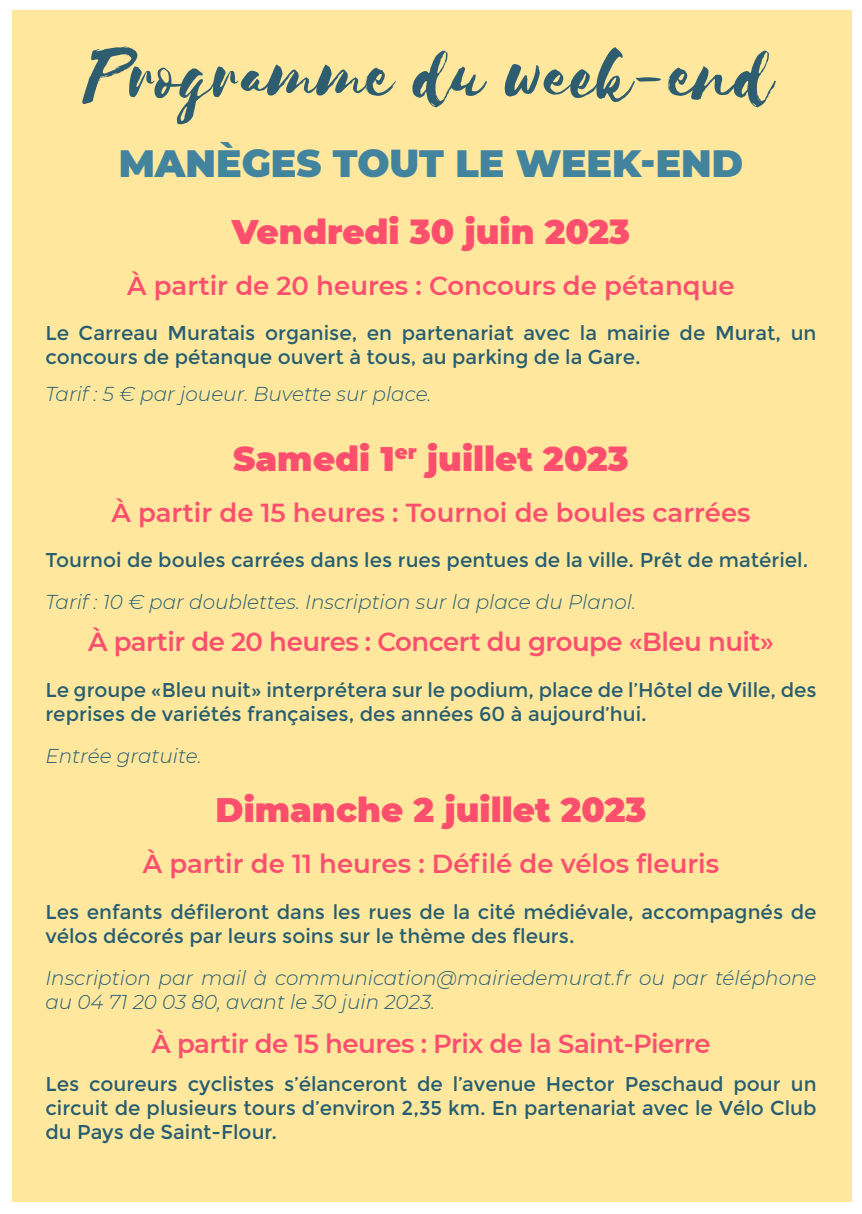
<style>
.page{position:relative;width:862px;height:1214px;background:#fff}
.page>*{position:absolute;margin:0;border:0;box-sizing:border-box;transform-origin:0 0}
.t1{font:80px "Selima";color:#2f5d70}
.t2{font:900 38px "Montserrat";color:#42839e}
.t3{font:900 34px "Montserrat";color:#fc4f6e}
.t4{font:600 26px "Montserrat";letter-spacing:-.005em;color:#fc4f6e}
.t5{font:20px/24px "Montserrat";color:#275d70}
.t6{font:italic 300 20px/24px "Montserrat";color:#275d70}
</style>
<div class="page">
<div style="left:12px;top:10px;width:839px;height:1191px;background:#ffe89e"></div>
<p class="t1" style="left:88px;top:33px;width:688px">Programme du week-end</p>
<p class="t2" style="left:119px;top:135px;width:626px">MANÈGES TOUT LE WEEK-END</p>
<p class="t3" style="left:232px;top:206px;width:400px">Vendredi 30 juin 2023</p>
<p class="t4" style="left:127px;top:267px;width:609px">À partir de 20 heures : Concours de pétanque</p>
<p class="t5" style="left:45px;top:321px;width:772px">Le Carreau Muratais organise, en partenariat avec la mairie de Murat, un concours de pétanque ouvert à tous, au parking de la Gare.</p>
<p class="t6" style="left:45px;top:381px;width:388px">Tarif : 5 € par joueur. Buvette sur place.</p>
<p class="t3" style="left:233px;top:433px;width:397px">Samedi 1<sup>er</sup> juillet 2023</p>
<p class="t4" style="left:111px;top:494px;width:640px">À partir de 15 heures : Tournoi de boules carrées</p>
<p class="t5" style="left:45px;top:548px;width:764px">Tournoi de boules carrées dans les rues pentues de la ville. Prêt de matériel.</p>
<p class="t6" style="left:45px;top:589px;width:592px">Tarif : 10 € par doublettes. Inscription sur la place du Planol.</p>
<p class="t4" style="left:88px;top:623px;width:687px">À partir de 20 heures : Concert du groupe «Bleu nuit»</p>
<p class="t5" style="left:45px;top:677px;width:773px">Le groupe «Bleu nuit» interprétera sur le podium, place de l’Hôtel de Ville, des reprises de variétés françaises, des années 60 à aujourd’hui.</p>
<p class="t6" style="left:45px;top:743px;width:158px">Entrée gratuite.</p>
<p class="t3" style="left:216px;top:784px;width:432px">Dimanche 2 juillet 2023</p>
<p class="t4" style="left:143px;top:845px;width:578px">À partir de 11 heures : Défilé de vélos fleuris</p>
<p class="t5" style="left:45px;top:899px;width:773px">Les enfants défileront dans les rues de la cité médiévale, accompagnés de vélos décorés par leurs soins sur le thème des fleurs.</p>
<p class="t6" style="left:45px;top:964px;width:772px">Inscription par mail à communication@mairiedemurat.fr ou par téléphone au 04 71 20 03 80, avant le 30 juin 2023.</p>
<p class="t4" style="left:151px;top:1025px;width:560px">À partir de 15 heures : Prix de la Saint-Pierre</p>
<p class="t5" style="left:45px;top:1071px;width:773px;text-align:justify">Les coureurs cyclistes s’élanceront de l’avenue Hector Peschaud pour un circuit de plusieurs tours d’environ 2,35 km. En partenariat avec le Vélo Club du Pays de Saint-Flour.</p>
</div>
